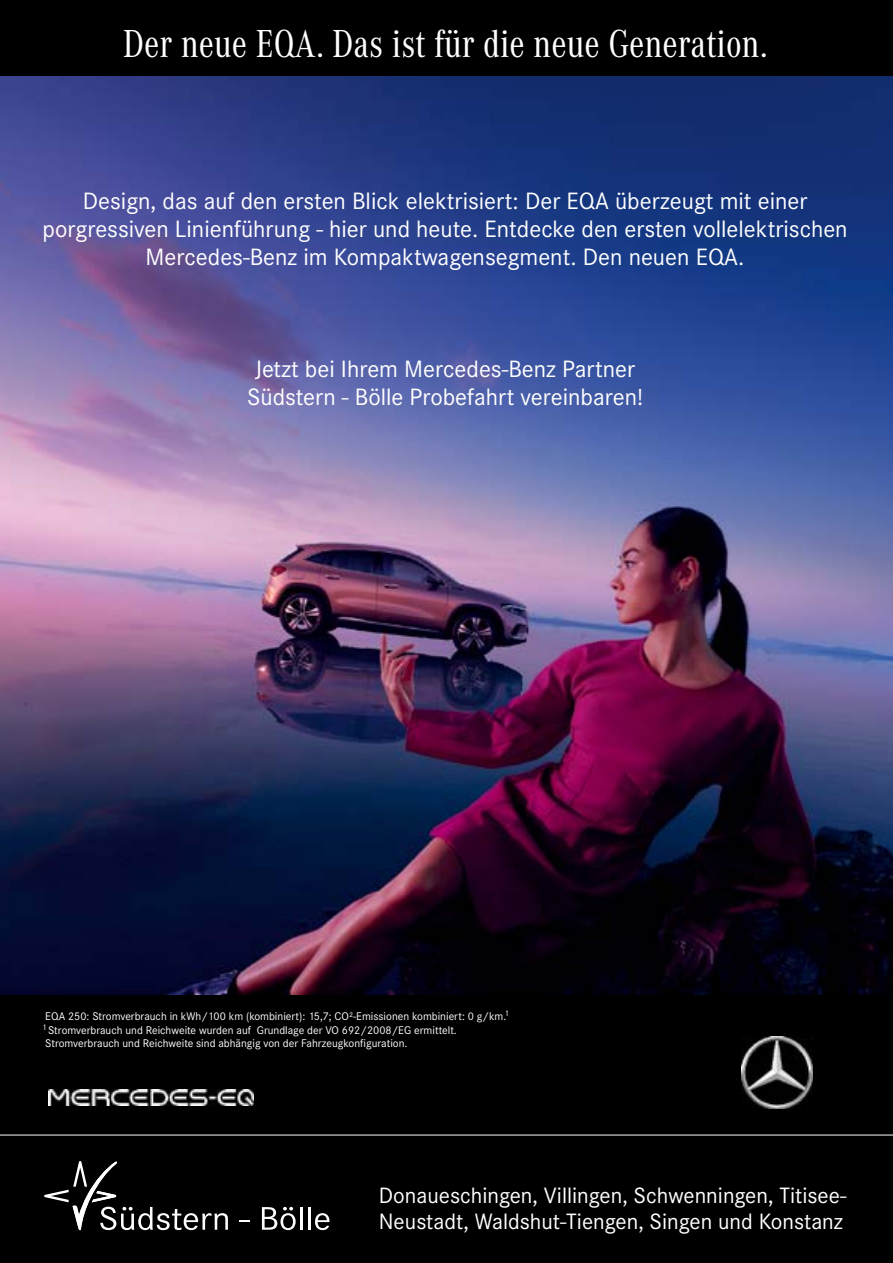
<style>
.page{position:relative;width:893px;height:1263px;background:#fff}
.page>*{position:absolute;margin:0;border:0;box-sizing:border-box;transform-origin:0 0}
.t1{font:40.5px "Corporate A Con";color:#fff}
.t2{font:24.6px/28px "Corporate S";color:#fff;text-align:center}
.t3{font:23.1px/26.2px "Corporate S";color:#fff}
.t4{font:11.55px/13.2px "Corporate S";color:#fff}
.t5{font:8.7px "Corporate S";color:#fff}
</style>
<div class="page">
<img style="left:0;top:0;width:893px;height:1263px">
<h1 class="t1" style="left:123px;top:16px;width:646px">Der neue EQA. Das ist für die neue Generation.</h1>
<p class="t2" style="left:43px;top:187px;width:806px">Design, das auf den ersten Blick elektrisiert: Der EQA überzeugt mit einer porgressiven Linienführung - hier und heute. Entdecke den ersten vollelektrischen<br>Mercedes-Benz im Kompaktwagensegment. Den neuen EQA.</p>
<p class="t2" style="left:247px;top:355px;width:398px">Jetzt bei Ihrem Mercedes-Benz Partner<br>Südstern - Bölle Probefahrt vereinbaren!</p>
<p class="t5" style="left:504px;top:1008px;width:6px">1</p>
<p class="t4" style="left:45px;top:1010px;width:463px">EQA 250: Stromverbrauch in kWh/100 km (kombiniert): 15,7; CO²-Emissionen kombiniert: 0 g/km.<br>Stromverbrauch und Reichweite wurden auf Grundlage der VO 692/2008/EG ermittelt.<br>Stromverbrauch und Reichweite sind abhängig von der Fahrzeugkonfiguration.</p>
<p class="t5" style="left:42px;top:1022px;width:6px">1</p>
<p class="t3" style="left:379px;top:1182px;width:469px">Donaueschingen, Villingen, Schwenningen, Titisee-<br>Neustadt, Waldshut-Tiengen, Singen und Konstanz</p>
</div>
